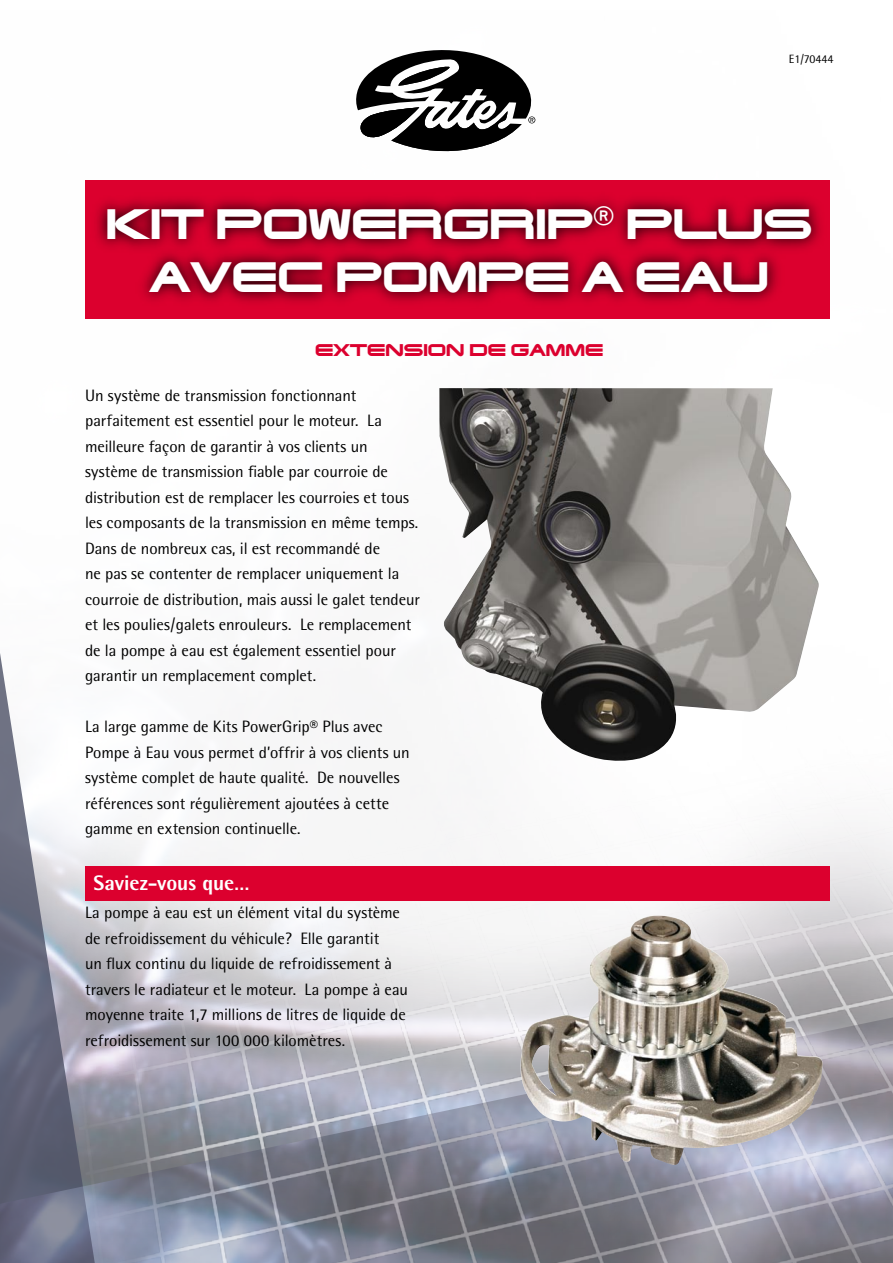
<style>
.page{position:relative;width:893px;height:1263px;background:#fff}
.page>*{position:absolute;margin:0;border:0;box-sizing:border-box;transform-origin:0 0}
.t1{font:41.25px/52.5px "Fairbanks";color:#fff;text-align:center}
.t2{font:800 21px "Rotis Semi Sans";letter-spacing:-.005em;color:#fff}
.t3{font:16.5px/25.5px "Rotis Semi Sans";letter-spacing:-.005em;color:#000}
.t4{font:16.5px "Fairbanks";color:#dc002e}
.t5{font:12px "Rotis Semi Sans";color:#000}
.s1{font-family:"Rotis Semi Sans";font-weight:700}
</style>
<div class="page">
<img style="left:0;top:831px;width:893px;height:432px">
<div style="left:85px;top:180px;width:744px;height:139px;background:#dc002e"></div>
<svg style="left:356px;top:50px;width:179px;height:102px"></svg>
<img style="left:439px;top:388px;width:380px;height:373px">
<img style="left:520px;top:915px;width:303px;height:250px">
<svg style="left:96px;top:198px;width:725px;height:105px"></svg>
<div style="left:85px;top:866px;width:744px;height:34px;background:#dc002e"></div>
<p class="t5" style="left:789px;top:52px;width:46px">E1/70444</p>
<h1 class="t1" style="left:106px;top:195px;width:708px">KIT POWERGRIP<span class="s1">®</span> PLUS<br>AVEC POMPE A EAU</h1>
<p class="t4" style="left:315px;top:337px;width:290px">EXTENSION DE GAMME</p>
<p class="t3" style="left:85px;top:382px;width:336px">Un système de transmission fonctionnant parfaitement est essentiel pour le moteur. La meilleure façon de garantir à vos clients un système de transmission fiable par courroie de distribution est de remplacer les courroies et tous les composants de la transmission en même temps.<br>Dans de nombreux cas, il est recommandé de<br>ne pas se contenter de remplacer uniquement la courroie de distribution, mais aussi le galet tendeur et les poulies/galets enrouleurs. Le remplacement de la pompe à eau est également essentiel pour garantir un remplacement complet.</p>
<p class="t3" style="left:85px;top:714px;width:326px">La large gamme de Kits PowerGrip® Plus avec Pompe à Eau vous permet d’offrir à vos clients un système complet de haute qualité. De nouvelles références sont régulièrement ajoutées à cette gamme en extension continuelle.</p>
<p class="t2" style="left:94px;top:869px;width:158px">Saviez-vous que…</p>
<p class="t3" style="left:85px;top:900px;width:325px">La pompe à eau est un élément vital du système de refroidissement du véhicule? Elle garantit<br>un flux continu du liquide de refroidissement à travers le radiateur et le moteur. La pompe à eau moyenne traite 1,7 millions de litres de liquide de refroidissement sur 100 000 kilomètres.</p>
</div>
